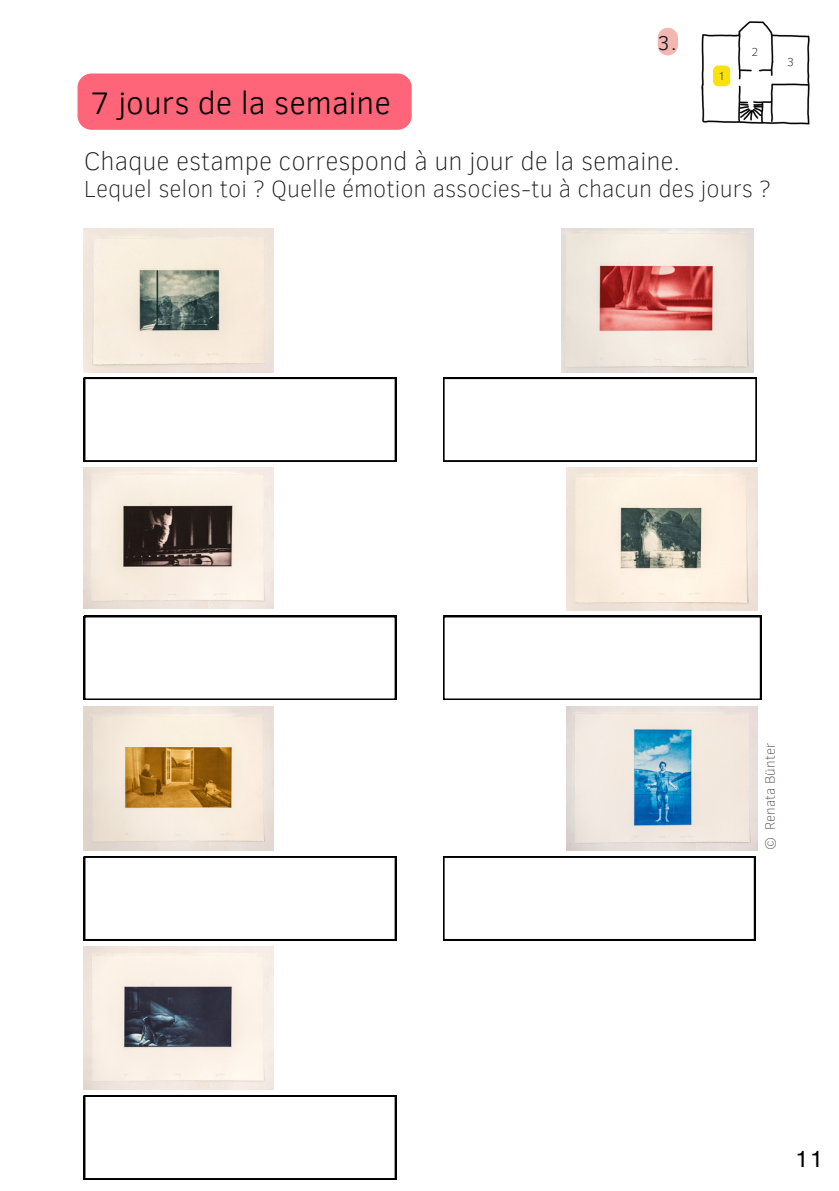
<style>
.page{position:relative;width:839px;height:1191px;background:#fff}
.page>*{position:absolute;margin:0;border:0;box-sizing:border-box;transform-origin:0 0}
.t1{font:300 32px "Clear Sans";color:#000}
.t2{font:100 26px "Clear Sans";color:#191919}
.t3{font:100 24px "Clear Sans";color:#191919}
.t4{font:24px "Clear Sans";color:#000}
.t5{font:300 20.6px "Clear Sans";color:#191919}
.t6{font:100 14px "Clear Sans";color:#4f4948}
.t7{font:100 11.8px "Clear Sans";color:#000}
</style>
<div class="page">
<div style="left:77px;top:74px;width:334px;height:56px;background:#ff6579;border-radius:14px"></div>
<img style="left:561px;top:228px;width:192px;height:144px">
<img style="left:84px;top:468px;width:189px;height:141px">
<img style="left:84px;top:947px;width:189px;height:142px">
<img style="left:566px;top:706px;width:191px;height:144px">
<img style="left:84px;top:706px;width:189px;height:144px">
<img style="left:566px;top:468px;width:191px;height:142px">
<img style="left:84px;top:228px;width:189px;height:144px">
<img style="left:701px;top:21px;width:109px;height:104px">
<svg style="left:84px;top:378px;width:312px;height:84px"></svg>
<div style="left:657px;top:28px;width:21px;height:27px;background:#f3b7b1;border-radius:10px"></div>
<div style="left:713px;top:66px;width:17px;height:20px;background:#f8e10c;border-radius:5px"></div>
<svg style="left:443px;top:378px;width:313px;height:84px"></svg>
<svg style="left:84px;top:616px;width:312px;height:84px"></svg>
<svg style="left:84px;top:856px;width:312px;height:84px"></svg>
<svg style="left:443px;top:616px;width:318px;height:84px"></svg>
<svg style="left:443px;top:856px;width:312px;height:84px"></svg>
<svg style="left:84px;top:1096px;width:312px;height:84px"></svg>
<p class="t5" style="left:657px;top:28px;width:20px">3.</p>
<p class="t7" style="left:718px;top:68px;width:9px">1</p>
<p class="t7" style="left:751px;top:43px;width:8px">2</p>
<h1 class="t1" style="left:90px;top:80px;width:302px">7 jours de la semaine</h1>
<p class="t2" style="left:84px;top:142px;width:597px">Chaque estampe correspond à un jour de la semaine.</p>
<p class="t3" style="left:84px;top:171px;width:688px">Lequel selon toi ? Quelle émotion associes-tu à chacun des jours ?</p>
<p class="t7" style="left:787px;top:54px;width:8px">3</p>
<p class="t6" style="left:759px;top:850px;width:108px;rotate:-90deg">© Renata Bünter</p>
<p class="t4" style="left:794px;top:1141px;width:31px">11</p>
</div>
